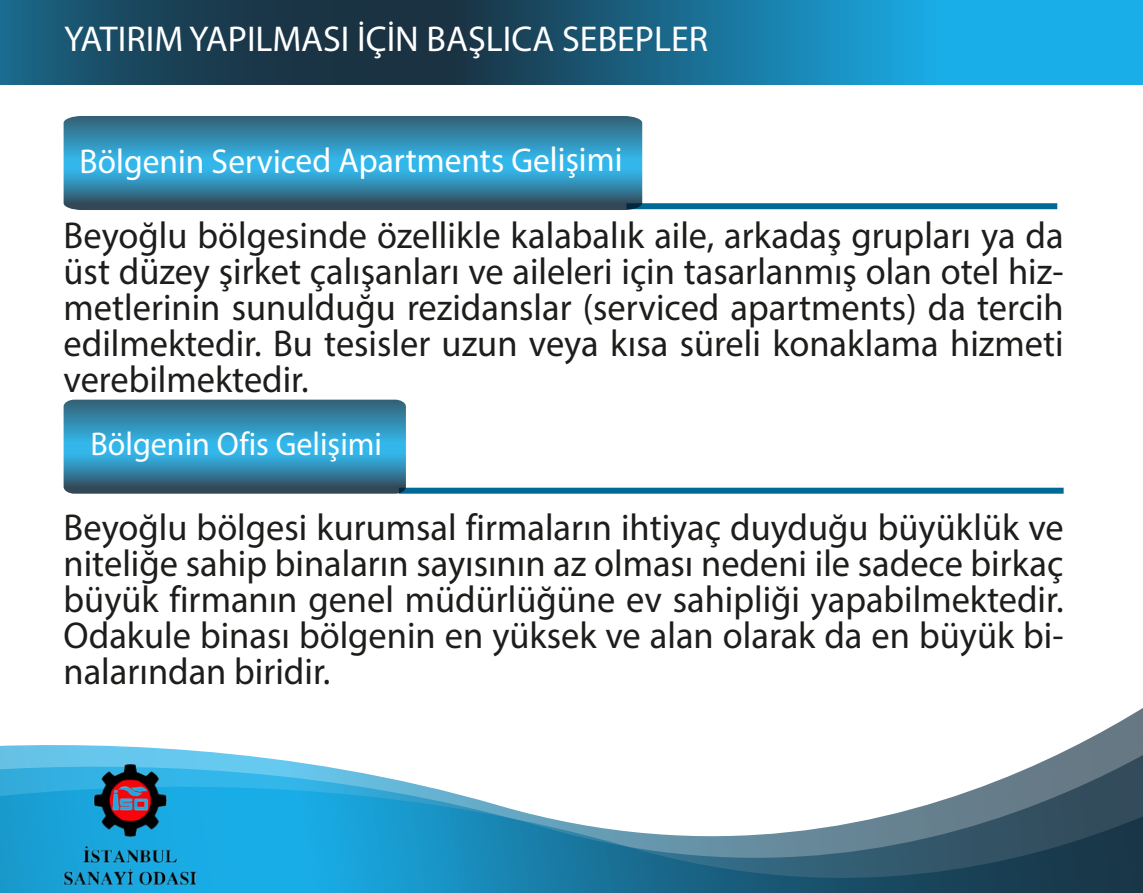
<style>
.page{position:relative;width:1143px;height:893px;background:#fff}
.page>*{position:absolute;margin:0;border:0;box-sizing:border-box;transform-origin:0 0}
.t1{font:37.5px/36px "Myriad Pro";color:#1d1d1b;text-align:justify}
.t2{font:36px "Myriad Pro";color:#fff}
.t3{font:34.5px "Myriad Pro";letter-spacing:-.005em;color:#fff}
.t4{font:33px "Myriad Pro";color:#fff}
</style>
<div class="page">
<svg style="left:0;top:0;width:1143px;height:85px;background:#1a688a"></svg>
<div style="left:626px;top:203px;width:431px;height:6px;background:#006a96"></div>
<div style="left:399px;top:488px;width:665px;height:6px;background:#006a96"></div>
<svg style="left:64px;top:116px;width:578px;height:94px;background:#3388ab"></svg>
<svg style="left:64px;top:400px;width:342px;height:94px;background:#3389ac"></svg>
<svg style="left:0;top:708px;width:1143px;height:185px"></svg>
<img style="left:0;top:750px;width:280px;height:143px">
<p class="t2" style="left:64px;top:16px;width:646px">YATIRIM YAPILMASI İÇİN BAŞLICA SEBEPLER</p>
<p class="t3" style="left:79px;top:139px;width:545px">Bölgenin Serviced Apartments Gelişimi</p>
<p class="t1" style="left:64px;top:217px;width:1002px">Beyoğlu bölgesinde özellikle kalabalık aile, arkadaş grupları ya da üst düzey şirket çalışanları ve aileleri için tasarlanmış olan otel hiz&shy;metlerinin sunulduğu rezidanslar (serviced apartments) da tercih edilmektedir. Bu tesisler uzun veya kısa süreli konaklama hizmeti verebilmektedir.</p>
<p class="t4" style="left:90px;top:424px;width:293px">Bölgenin Ofis Gelişimi</p>
<p class="t1" style="left:64px;top:509px;width:1002px">Beyoğlu bölgesi kurumsal firmaların ihtiyaç duyduğu büyüklük ve niteliğe sahip binaların sayısının az olması nedeni ile sadece birkaç büyük firmanın genel müdürlüğüne ev sahipliği yapabilmektedir.<br>Odakule binası bölgenin en yüksek ve alan olarak da en büyük bi&shy;nalarından biridir.</p>
</div>
